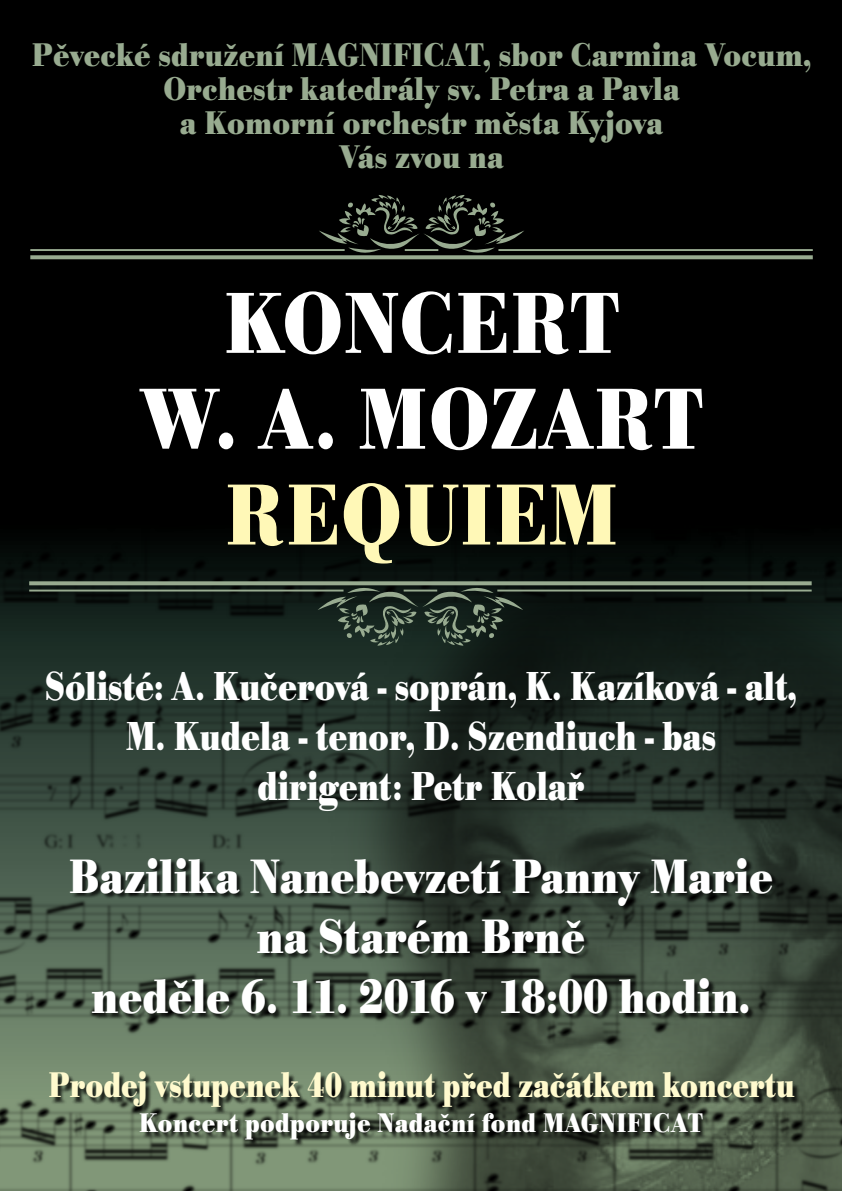
<style>
.page{position:relative;width:842px;height:1191px;background:#000}
.page>*{position:absolute;margin:0;border:0;box-sizing:border-box;transform-origin:0 0}
.t1{font:700 89.8px/95.8px "Bodoni Ant TOT";letter-spacing:.02em;color:#fff;text-align:center;scale:.86 1}
.t2{font:700 89.8px "Bodoni Ant TOT";color:#fff8b7;scale:.86 1}
.t3{font:700 50.1px/60.1px "Bodoni Ant TOT";color:#fff;text-align:center;scale:.85 1}
.t4{font:700 42px/50.4px "Bodoni Ant TOT";color:#fff;text-align:center;scale:.8 1}
.t5{font:700 37px "Bodoni Ant TOT";color:#ffface;scale:.8 1}
.t6{font:700 34px/34px "Bodoni Ant TOT";letter-spacing:.01em;color:#98ab90;text-align:center;scale:.86 1}
.t7{font:700 27.9px "Bodoni Ant TOT";letter-spacing:.02em;color:#fff;scale:.86 1}
</style>
<div class="page">
<img style="left:0;top:553px;width:327px;height:638px">
<img style="left:327px;top:553px;width:515px;height:638px">
<div style="left:71px;top:858px;width:708px;height:162px;background:#000;opacity:.75"></div>
<div style="left:141px;top:1114px;width:569px;height:32px;background:#000;opacity:.75"></div>
<svg style="left:29px;top:581px;width:783px;height:64px"></svg>
<hr style="left:29px;top:589px;width:314px;height:2px;background:#98ab90">
<hr style="left:404px;top:589px;width:33px;height:2px;background:#98ab90">
<hr style="left:497px;top:589px;width:315px;height:2px;background:#98ab90">
<svg style="left:30px;top:195px;width:783px;height:64px"></svg>
<hr style="left:498px;top:249px;width:315px;height:2px;background:#98ab90">
<hr style="left:405px;top:249px;width:33px;height:2px;background:#98ab90">
<hr style="left:30px;top:249px;width:315px;height:2px;background:#98ab90">
<div style="left:51px;top:1072px;width:750px;height:42px;background:#000;opacity:.75"></div>
<p class="t6" style="left:32px;top:39px;width:908px">Pěvecké sdružení Magnificat, sbor Carmina Vocum,<br>Orchestr katedrály sv. Petra a Pavla<br>a Komorní orchestr města Kyjova<br>Vás zvou na</p>
<h1 class="t1" style="left:140px;top:279px;width:632px">KONCERT<br>W. A. Mozart</h1>
<h1 class="t2" style="left:225px;top:463px;width:383px">requiem</h1>
<p class="t4" style="left:45px;top:662px;width:941px">Sólisté: A. Kučerová - soprán, K. Kazíková - alt,<br>M. Kudela - tenor, D. Szendiuch - bas<br>dirigent: Petr Kolař</p>
<h2 class="t3" style="left:69px;top:848px;width:830px">Bazilika Nanebevzetí Panny Marie na Starém Brně<br>neděle 6. 11. 2016 v 18:00 hodin.</h2>
<p class="t5" style="left:49px;top:1064px;width:934px">Prodej vstupenek 40 minut před začátkem koncertu</p>
<p class="t7" style="left:139px;top:1107px;width:650px">Koncert podporuje Nadační fond Magnificat</p>
</div>
